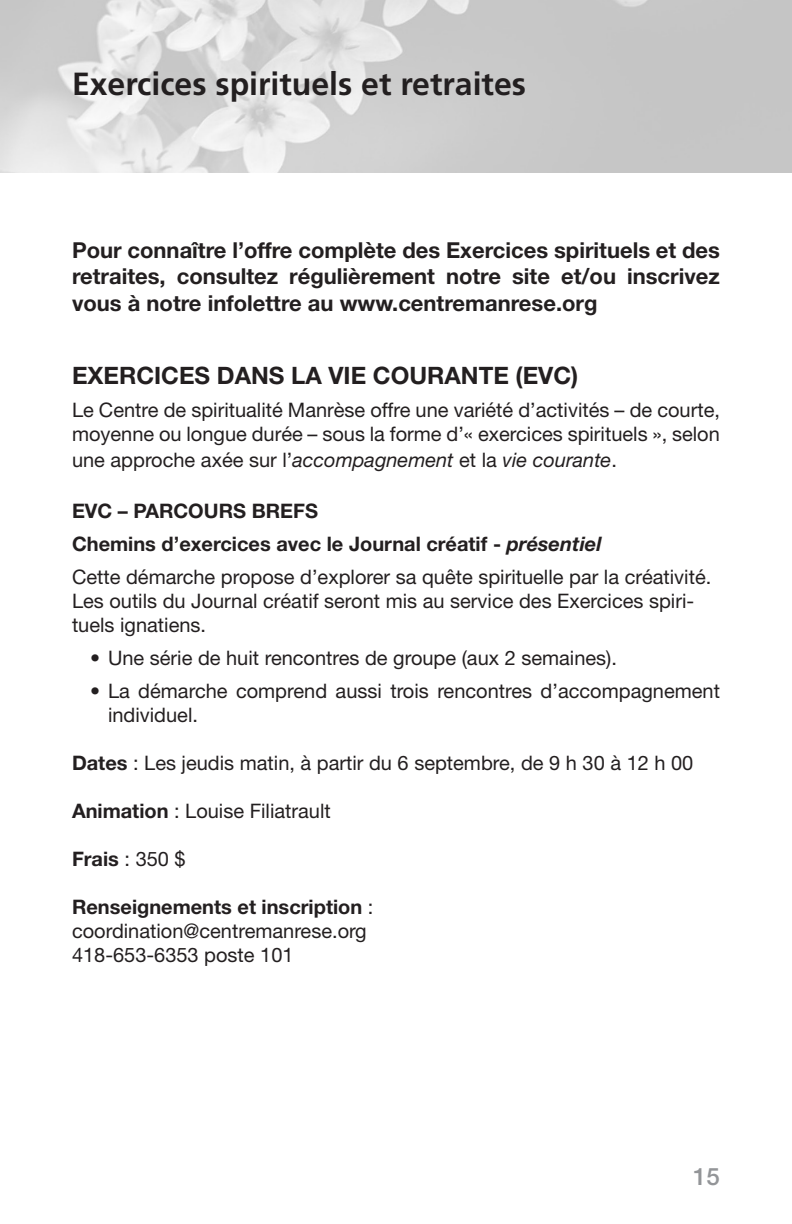
<style>
.page{position:relative;width:792px;height:1224px;background:#fff}
.page>*{position:absolute;margin:0;border:0;box-sizing:border-box;transform-origin:0 0}
.t1{font:700 32px "Frutiger";color:#231f20}
.t2{font:700 24px "Helvetica Neue";color:#231f20}
.t3{font:500 24px "Helvetica Neue";color:#939598}
.t4{font:700 22px/26.4px "Helvetica Neue";color:#231f20;text-align:justify}
.t5{font:20px/24px "Helvetica Neue";color:#231f20}
.t6{font:700 20px "Helvetica Neue";color:#231f20}
.s1{font-style:italic}
.s2{font-weight:700}
.s3{font-weight:400}
</style>
<div class="page">
<img style="left:0;top:0;width:792px;height:173px">
<p class="t1" style="left:72px;top:65px;width:456px">Exercices spirituels et retraites</p>
<p class="t4" style="left:72px;top:236px;width:650px">Pour connaître l’offre complète des Exercices spirituels et des retraites, consultez régulièrement notre site et/ou inscrivez vous à notre infolettre au www.centremanrese.org</p>
<p class="t2" style="left:72px;top:360px;width:508px">EXERCICES DANS LA VIE COURANTE (EVC)</p>
<p class="t5" style="left:72px;top:397px;width:650px">Le Centre de spiritualité Manrèse offre une variété d’activités – de courte, moyenne ou longue durée – sous la forme d’« exercices spirituels », selon</p>
<p class="t5" style="left:72px;top:448px;width:546px">une approche axée sur l’<span class="s1">accompagnement</span> et la <span class="s1">vie courante</span>.</p>
<p class="t6" style="left:72px;top:498px;width:248px">EVC – PARCOURS BREFS</p>
<p class="t6" style="left:72px;top:531px;width:531px">Chemins d’exercices avec le Journal créatif - <span class="s1">présentiel</span></p>
<p class="t5" style="left:72px;top:564px;width:641px">Cette démarche propose d’explorer sa quête spirituelle par la créativité.<br>Les outils du Journal créatif seront mis au service des Exercices spiri&shy;tuels ignatiens.</p>
<p class="t5" style="left:90px;top:645px;width:529px">• Une série de huit rencontres de groupe (aux 2 semaines).</p>
<p class="t5" style="left:108px;top:678px;width:613px;text-indent:-18px">• La démarche comprend aussi trois rencontres d’accompagnement individuel.</p>
<p class="t5" style="left:72px;top:750px;width:623px"><span class="s2">Dates</span> : Les jeudis matin, à partir du 6 septembre, de 9 h 30 à 12 h 00</p>
<p class="t5" style="left:72px;top:798px;width:260px"><span class="s2">Animation</span> : Louise Filiatrault</p>
<p class="t6" style="left:72px;top:846px;width:115px">Frais <span class="s3">: 350 $</span></p>
<p class="t6" style="left:72px;top:894px;width:303px">Renseignements et inscription <span class="s3">:</span></p>
<p class="t5" style="left:72px;top:918px;width:296px">coordination@centremanrese.org</p>
<p class="t5" style="left:72px;top:942px;width:223px">418-653-6353 poste 101</p>
<p class="t3" style="left:693px;top:1162px;width:28px">15</p>
</div>
